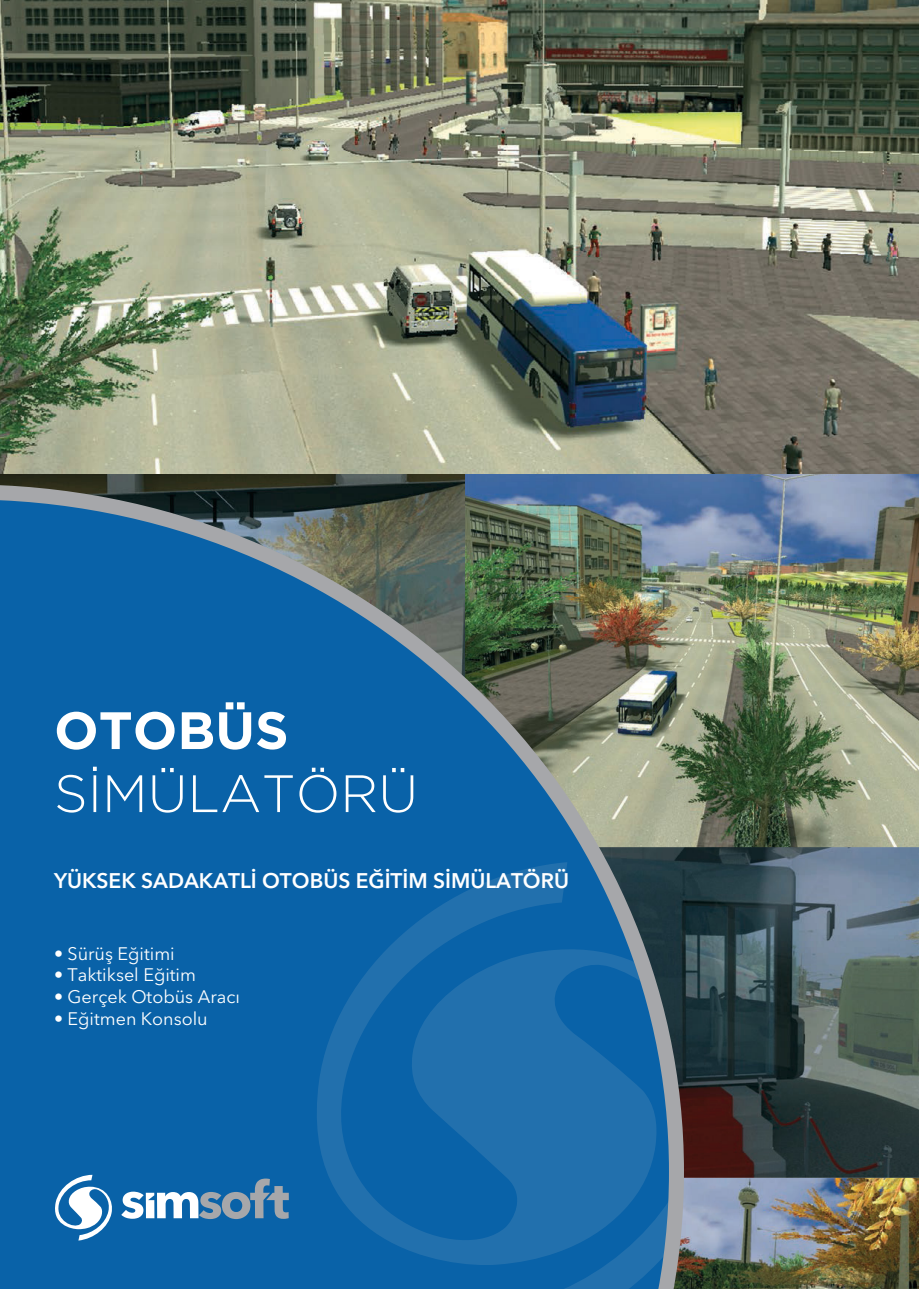
<style>
.page{position:relative;width:919px;height:1289px;background:#fff}
.page>*{position:absolute;margin:0;border:0;box-sizing:border-box;transform-origin:0 0}
.t1{font:300 52.5px "Gotham";color:#fff}
.t2{font:700 52.5px "Gotham";color:#fff}
.t3{font:600 21px "Avenir Next LT Pro";color:#fff}
.t4{font:18px "Avenir Next LT Pro";color:#fff}
</style>
<div class="page">
<img style="left:465px;top:473px;width:453px;height:374px">
<img style="left:0;top:473px;width:465px;height:11px">
<img style="left:684px;top:847px;width:234px;height:330px">
<img style="left:0;top:0;width:918px;height:473px">
<img style="left:684px;top:1177px;width:234px;height:111px">
<svg style="left:0;top:484px;width:684px;height:804px;background:#22679a"></svg>
<svg style="left:121px;top:1178px;width:168px;height:40px"></svg>
<svg style="left:51px;top:1174px;width:63px;height:66px"></svg>
<h1 class="t2" style="left:54px;top:700px;width:236px">OTOBÜS</h1>
<h1 class="t1" style="left:54px;top:764px;width:365px">SİMÜLATÖRÜ</h1>
<p class="t3" style="left:54px;top:867px;width:516px">YÜKSEK SADAKATLİ OTOBÜS EĞİTİM SİMÜLATÖRÜ</p>
<p class="t4" style="left:54px;top:942px;width:122px">• Sürüş Eğitimi</p>
<p class="t4" style="left:54px;top:964px;width:143px">• Taktiksel Eğitim</p>
<p class="t4" style="left:54px;top:985px;width:187px">• Gerçek Otobüs Aracı</p>
<p class="t4" style="left:54px;top:1007px;width:155px">• Eğitmen Konsolu</p>
</div>
